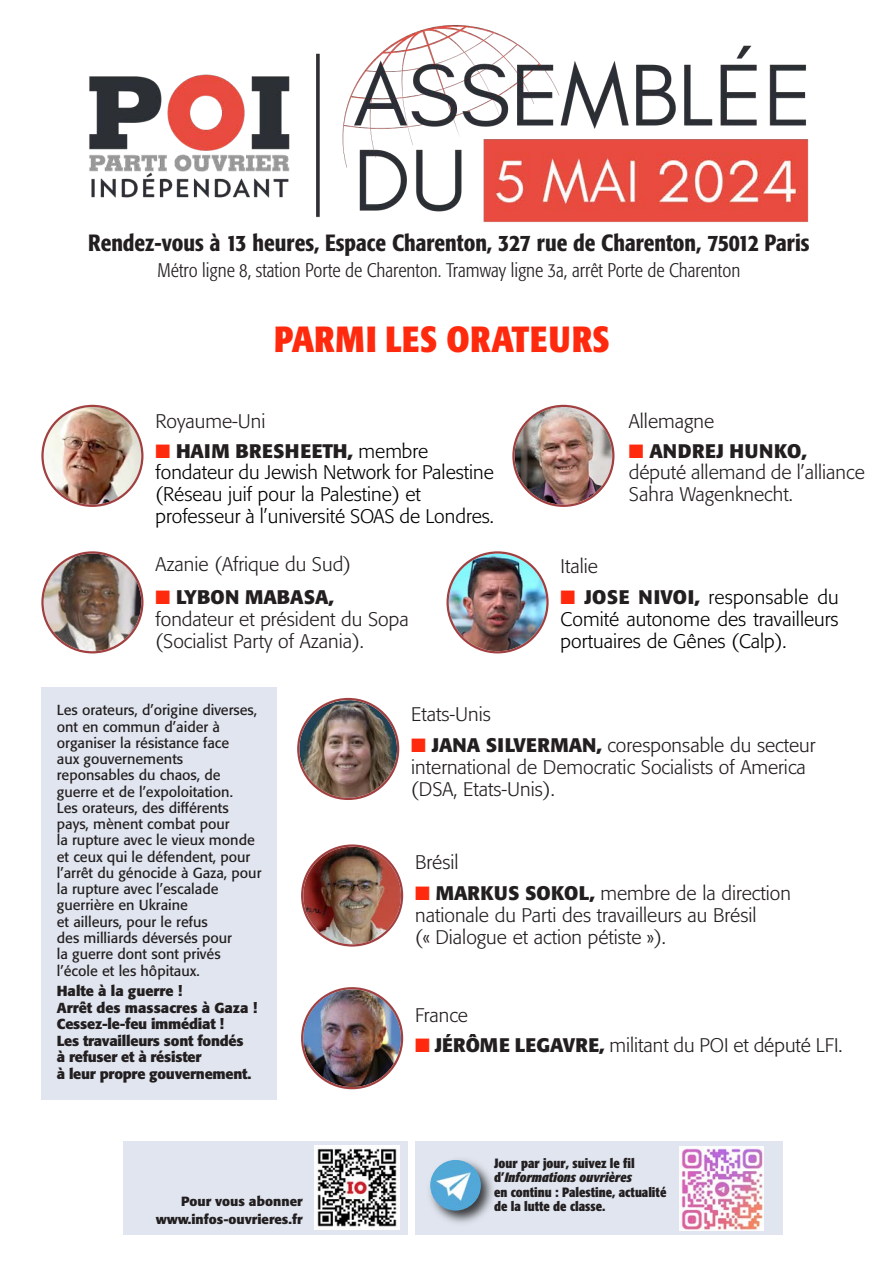
<style>
.page{position:relative;width:893px;height:1263px;background:#fff}
.page>*{position:absolute;margin:0;border:0;box-sizing:border-box;transform-origin:0 0}
.t1{font:700 condensed 36px "Formata";letter-spacing:.02em;color:#ff2a0d}
.t2{font:500 condensed 23.25px "Formata";color:#231f20}
.t3{font:300 19.5px "Formata";color:#231f20}
.t4{font:300 19.5px/21.8px "Formata";color:#000}
.t5{font:300 condensed 19.5px "Formata";color:#231f20}
.t6{font:700 19.5px "Formata";letter-spacing:.02em;color:#231f20}
.t7{font:700 19.5px "Formata";color:#231f20}
.t8{font:14.4px/16.2px "Formata";color:#231f20}
.t9{font:700 14.4px/16.5px "Formata";letter-spacing:-.015em;color:#231f20}
.t10{font:700 condensed 13.35px/14.4px "Formata";color:#231f20}
.t11{font:700 13.2px "Formata";color:#231f20}
.s1{color:#ff2a0d}
.s2{font-weight:300;color:#000}
.s3{font-weight:700;color:#231f20}
.s4{font-weight:700}
.s5{font-style:italic}
</style>
<div class="page">
<div style="left:41px;top:687px;width:236px;height:413px;background:#e0e5ef"></div>
<div style="left:123px;top:1141px;width:284px;height:93px;background:#e0e5ef"></div>
<div style="left:415px;top:1141px;width:367px;height:93px;background:#e0e5ef"></div>
<img style="left:429px;top:1159px;width:65px;height:64px">
<img style="left:430px;top:1160px;width:51px;height:50px;border-radius:50%">
<img style="left:679px;top:1146px;width:85px;height:84px">
<img style="left:89px;top:25px;width:720px;height:197px">
<img style="left:41px;top:405px;width:102px;height:102px">
<img style="left:512px;top:405px;width:102px;height:102px">
<img style="left:446px;top:551px;width:103px;height:102px">
<svg style="left:41px;top:551px;width:102px;height:102px"></svg>
<img style="left:297px;top:698px;width:102px;height:102px">
<img style="left:301px;top:844px;width:102px;height:102px">
<img style="left:301px;top:987px;width:102px;height:102px">
<img style="left:315px;top:1145px;width:84px;height:84px">
<p class="t2" style="left:88px;top:233px;width:723px">Rendez-vous à 13 heures, Espace Charenton, 327 rue de Charenton, 75012 Paris</p>
<p class="t5" style="left:158px;top:262px;width:584px">Métro ligne 8, station Porte de Charenton. Tramway ligne 3a, arrêt Porte de Charenton</p>
<p class="t1" style="left:274px;top:325px;width:337px">PARMI LES ORATEURS</p>
<p class="t3" style="left:155px;top:412px;width:112px">Royaume-Uni</p>
<p class="t3" style="left:629px;top:412px;width:87px">Allemagne</p>
<p class="t6" style="left:155px;top:442px;width:274px"><span class="s1">■</span> HAIM BRESHEETH, <span class="s2">membre</span></p>
<p class="t4" style="left:155px;top:463px;width:340px">fondateur du Jewish Network for Palestine (Réseau juif pour la Palestine) et</p>
<p class="t4" style="left:155px;top:506px;width:340px">professeur à l’université SOAS de Londres.</p>
<p class="t6" style="left:629px;top:442px;width:179px"><span class="s1">■</span> ANDREJ HUNKO,</p>
<p class="t3" style="left:629px;top:464px;width:237px">député allemand de l’alliance</p>
<p class="t3" style="left:629px;top:485px;width:165px">Sahra Wagenknecht.</p>
<p class="t3" style="left:155px;top:556px;width:197px">Azanie (Afrique du Sud)</p>
<p class="t3" style="left:561px;top:557px;width:39px">Italie</p>
<p class="t7" style="left:155px;top:588px;width:180px"><span class="s1">■</span> LYBON MABASA,</p>
<p class="t3" style="left:155px;top:610px;width:255px">fondateur et président du Sopa</p>
<p class="t3" style="left:155px;top:632px;width:210px">(Socialist Party of Azania).</p>
<p class="t4" style="left:561px;top:588px;width:280px;text-align:justify"><span class="s1">■</span> <span class="s3">JOSE NIVOI,</span> responsable du Comité autonome des travailleurs portuaires de Gênes (Calp).</p>
<p class="t8" style="left:57px;top:703px;width:202px">Les orateurs, d’origine diverses, ont en commun d’aider à organiser la résistance face</p>
<p class="t8" style="left:57px;top:752px;width:178px">aux gouvernements reponsables du chaos, de guerre et de l’expoloitation.</p>
<p class="t8" style="left:57px;top:801px;width:174px">Les orateurs, des différents pays, mènent combat pour</p>
<p class="t8" style="left:57px;top:833px;width:206px">la rupture avec le vieux monde et ceux qui le défendent, pour l’arrêt du génocide à Gaza, pour la rupture avec l’escalade guerrière en Ukraine</p>
<p class="t8" style="left:57px;top:915px;width:152px">et ailleurs, pour le refus</p>
<p class="t8" style="left:57px;top:931px;width:177px">des milliards déversés pour</p>
<p class="t8" style="left:57px;top:947px;width:165px">la guerre dont sont privés l’école et les hôpitaux.</p>
<p class="t9" style="left:57px;top:984px;width:127px">Halte à la guerre !</p>
<p class="t9" style="left:57px;top:1000px;width:202px">Arrêt des massacres à Gaza !<br>Cessez-le-feu immédiat !</p>
<p class="t9" style="left:57px;top:1033px;width:188px">Les travailleurs sont fondés</p>
<p class="t9" style="left:57px;top:1050px;width:146px">à refuser et à résister</p>
<p class="t9" style="left:57px;top:1067px;width:196px">à leur propre gouvernement.</p>
<p class="t11" style="left:181px;top:1195px;width:123px">Pour vous abonner</p>
<p class="t11" style="left:156px;top:1213px;width:148px">www.infos-ouvrieres.fr</p>
<p class="t3" style="left:411px;top:705px;width:81px">Etats-Unis</p>
<p class="t3" style="left:411px;top:737px;width:406px"><span class="s1">■</span> <span class="s4">JANA SILVERMAN,</span> coresponsable du secteur</p>
<p class="t3" style="left:411px;top:758px;width:396px">international de Democratic Socialists of America</p>
<p class="t3" style="left:411px;top:780px;width:145px">(DSA, Etats-Unis).</p>
<p class="t3" style="left:415px;top:853px;width:45px">Brésil</p>
<p class="t3" style="left:415px;top:885px;width:377px"><span class="s1">■</span> <span class="s4">MARKUS SOKOL,</span> membre de la direction</p>
<p class="t3" style="left:415px;top:906px;width:343px">nationale du Parti des travailleurs au Brésil</p>
<p class="t3" style="left:415px;top:928px;width:252px">(« Dialogue et action pétiste »).</p>
<p class="t3" style="left:415px;top:1006px;width:54px">France</p>
<p class="t3" style="left:415px;top:1036px;width:429px"><span class="s1">■</span> <span class="s4">JÉRÔME LEGAVRE,</span> militant du POI et député LFI.</p>
<p class="t10" style="left:494px;top:1157px;width:174px">Jour par jour, suivez le fil d’<span class="s5">Informations ouvrières<br></span>en continu : Palestine, actualité de la lutte de classe.</p>
</div>
